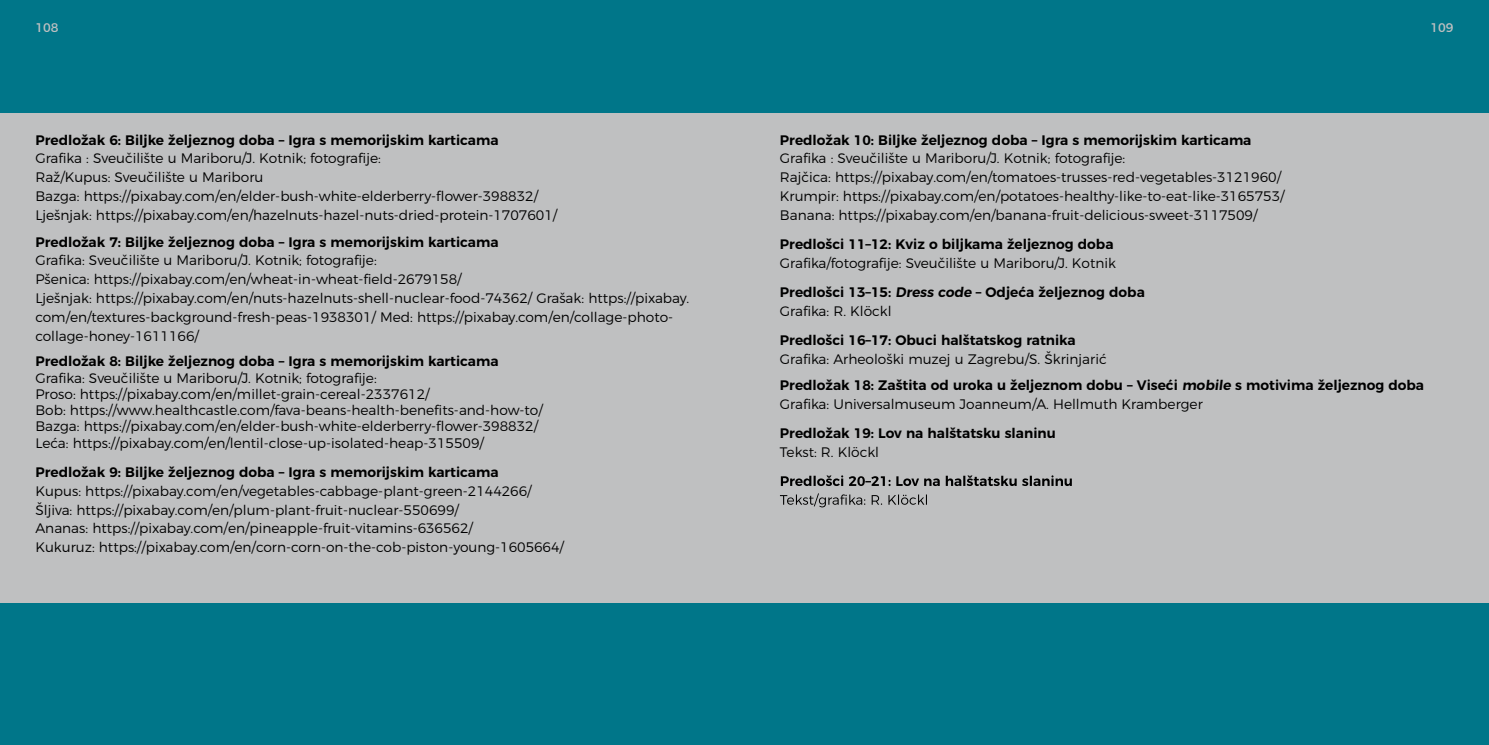
<style>
.page{position:relative;width:1489px;height:745px;background:#fff}
.page>*{position:absolute;margin:0;border:0;box-sizing:border-box;transform-origin:0 0}
.t1{font:300 13.75px/18.8px "Montserrat";color:#000}
.t2{font:600 13.75px/18.8px "Montserrat";color:#000}
.t3{font:12.5px "Montserrat";color:#bfc0c1}
.s1{font-weight:600}
.s2{font-weight:300}
</style>
<div class="page">
<div style="left:0;top:0;width:1488px;height:744px;background:#007689"></div>
<div style="left:0;top:113px;width:744px;height:489px;background:#bfc0c1"></div>
<div style="left:744px;top:113px;width:744px;height:489px;background:#bfc0c1"></div>
<svg style="left:780px;top:493px;width:146px;height:14px"></svg>
<svg style="left:780px;top:475px;width:291px;height:10px"></svg>
<p class="t3" style="left:35px;top:17px;width:25px">108</p>
<p class="t3" style="left:1430px;top:17px;width:25px">109</p>
<p class="t1" style="left:35px;top:129px;width:523px"><span class="s1">Predložak 6: Biljke željeznog doba – Igra s memorijskim karticama<br></span>Grafika : Sveučilište u Mariboru/J. Kotnik; fotografije:<br>Raž/Kupus: Sveučilište u Mariboru<br>Bazga: https://pixabay.com/en/elder-bush-white-elderberry-flower-398832/ Lješnjak: https://pixabay.com/en/hazelnuts-hazel-nuts-dried-protein-1707601/</p>
<p class="t1" style="left:35px;top:231px;width:655px"><span class="s1">Predložak 7: Biljke željeznog doba – Igra s memorijskim karticama<br></span>Grafika: Sveučilište u Mariboru/J. Kotnik; fotografije:<br>Pšenica: https://pixabay.com/en/wheat-in-wheat-field-2679158/<br>Lješnjak: https://pixabay.com/en/nuts-hazelnuts-shell-nuclear-food-74362/ Grašak: https://pixabay. com/en/textures-background-fresh-peas-1938301/ Med: https://pixabay.com/en/collage-photo&shy;collage-honey-1611166/</p>
<p class="t1" style="left:35px;top:352px;width:508px;line-height:16.2px"><span class="s1">Predložak 8: Biljke željeznog doba – Igra s memorijskim karticama </span>Grafika: Sveučilište u Mariboru/J. Kotnik; fotografije:<br>Proso: https://pixabay.com/en/millet-grain-cereal-2337612/<br>Bob: https://www.healthcastle.com/fava-beans-health-benefits-and-how-to/ Bazga: https://pixabay.com/en/elder-bush-white-elderberry-flower-398832/ Leća: https://pixabay.com/en/lentil-close-up-isolated-heap-315509/</p>
<p class="t1" style="left:35px;top:461px;width:530px"><span class="s1">Predložak 9: Biljke željeznog doba – Igra s memorijskim karticama<br></span>Kupus: https://pixabay.com/en/vegetables-cabbage-plant-green-2144266/ Šljiva: https://pixabay.com/en/plum-plant-fruit-nuclear-550699/<br>Ananas: https://pixabay.com/en/pineapple-fruit-vitamins-636562/<br>Kukuruz: https://pixabay.com/en/corn-corn-on-the-cob-piston-young-1605664/</p>
<p class="t1" style="left:780px;top:129px;width:506px"><span class="s1">Predložak 10: Biljke željeznog doba – Igra s memorijskim karticama </span>Grafika : Sveučilište u Mariboru/J. Kotnik; fotografije:<br>Rajčica: https://pixabay.com/en/tomatoes-trusses-red-vegetables-3121960/ Krumpir: https://pixabay.com/en/potatoes-healthy-like-to-eat-like-3165753/ Banana: https://pixabay.com/en/banana-fruit-delicious-sweet-3117509/</p>
<p class="t1" style="left:780px;top:233px;width:337px"><span class="s1">Predlošci 11–12: Kviz o biljkama željeznog doba<br></span>Grafika/fotografije: Sveučilište u Mariboru/J. Kotnik</p>
<p class="t2" style="left:780px;top:282px;width:366px">Predlošci 13–15: Dress code – Odjeća željeznog doba<br><span class="s2">Grafika: R. Klöckl</span></p>
<p class="t1" style="left:780px;top:330px;width:328px"><span class="s1">Predlošci 16–17: Obuci halštatskog ratnika<br></span>Grafika: Arheološki muzej u Zagrebu/S. Škrinjarić</p>
<p class="t2" style="left:780px;top:374px;width:645px">Predložak 18: Zaštita od uroka u željeznom dobu – Viseći mobile s motivima željeznog doba<br><span class="s2">Grafika: Universalmuseum Joanneum/A. Hellmuth Kramberger</span></p>
<p class="t2" style="left:780px;top:422px;width:277px">Predložak 19: Lov na halštatsku slaninu<br><span class="s2">Tekst: R. Klöckl</span></p>
</div>
